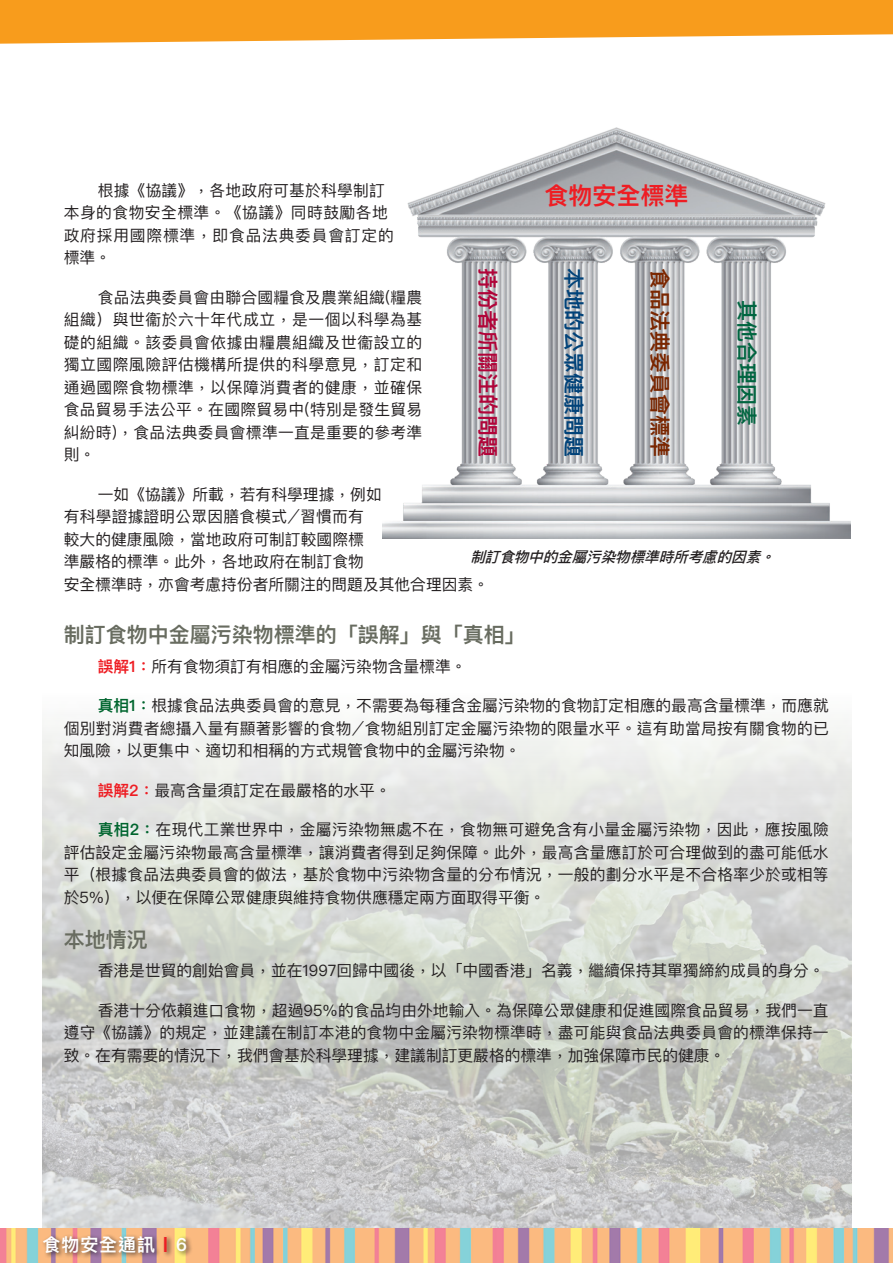
<style>
.page{position:relative;width:893px;height:1263px;background:#fff}
.page>*{position:absolute;margin:0;border:0;box-sizing:border-box;transform-origin:0 0}
.t1{font:600 24px "Ping Fang TC";color:#ee1d23}
.t2{font:600 21px "Ping Fang TC";color:#686c60}
.t3{font:600 21px "Ping Fang TC";color:#b10439}
.t4{font:600 21px "Ping Fang TC";color:#004279}
.t5{font:600 21px "Ping Fang TC";color:#7a2600}
.t6{font:600 21px "Ping Fang TC";color:#006540}
.t7{font:600 18px "Ping Fang TC";letter-spacing:.05em;color:#fff}
.t8{font:15.75px/22.5px "Ping Fang TC";color:#231f20;text-align:justify}
.t9{font:15.75px/22.5px "Ping Fang TC";letter-spacing:.03em;color:#231f20}
.t10{font:italic 500 14.55px "Ping Fang HK";color:#231f20}
.s1{font-weight:600;color:#ee1d23}
.s2{font-weight:600;color:#00652e}
.s3{font-size:21px;color:#ee1d23}
</style>
<div class="page">
<img style="left:43px;top:720px;width:808px;height:509px">
<svg style="left:0;top:0;width:893px;height:44px"></svg>
<img style="left:0;top:1229px;width:893px;height:34px">
<div style="left:41px;top:1233px;width:152px;height:26px;background:#231f20;opacity:.75"></div>
<img style="left:383px;top:127px;width:467px;height:412px">
<p class="t9" style="left:64px;top:179px;width:331px;text-indent:34px">根據《協議》，各地政府可基於科學制訂本身的食物安全標準。《協議》同時鼓勵各地政府採用國際標準，即食品法典委員會訂定的標準。</p>
<p class="t8" style="left:64px;top:286px;width:360px;text-indent:34px">食品法典委員會由聯合國糧食及農業組織(糧農組織）與世衞於六十年代成立，是一個以科學為基礎的組織。該委員會依據由糧農組織及世衞設立的獨立國際風險評估機構所提供的科學意見，訂定和通過國際食物標準，以保障消費者的健康，並確保食品貿易手法公平。在國際貿易中(特別是發生貿易糾紛時)，食品法典委員會標準一直是重要的參考準則。</p>
<p class="t8" style="left:64px;top:483px;width:427px;text-align:left;text-indent:34px">一如《協議》所載，若有科學理據，例如<br>有科學證據證明公眾因膳食模式∕習慣而有<br>較大的健康風險，當地政府可制訂較國際標<br>準嚴格的標準。此外，各地政府在制訂食物<br>安全標準時，亦會考慮持份者所關注的問題及其他合理因素。</p>
<h2 class="t2" style="left:64px;top:622px;width:463px">制訂食物中金屬污染物標準的「誤解」與「真相」</h2>
<p class="t8" style="left:98px;top:655px;width:370px"><span class="s1">誤解1：</span>所有食物須訂有相應的金屬污染物含量標準。</p>
<p class="t8" style="left:64px;top:694px;width:767px;text-indent:34px"><span class="s2">真相1：</span>根據食品法典委員會的意見，不需要為每種含金屬污染物的食物訂定相應的最高含量標準，而應就個別對消費者總攝入量有顯著影響的食物∕食物組別訂定金屬污染物的限量水平。這有助當局按有關食物的已知風險，以更集中、適切和相稱的方式規管食物中的金屬污染物。</p>
<p class="t8" style="left:98px;top:779px;width:294px"><span class="s1">誤解2：</span>最高含量須訂定在最嚴格的水平。</p>
<p class="t8" style="left:64px;top:818px;width:766px;text-indent:34px"><span class="s2">真相2：</span>在現代工業世界中，金屬污染物無處不在，食物無可避免含有小量金屬污染物，因此，應按風險評估設定金屬污染物最高含量標準，讓消費者得到足夠保障。此外，最高含量應訂於可合理做到的盡可能低水平（根據食品法典委員會的做法，基於食物中污染物含量的分布情況，一般的劃分水平是不合格率少於或相等於5%），以便在保障公眾健康與維持食物供應穩定兩方面取得平衡。</p>
<h2 class="t2" style="left:64px;top:926px;width:85px">本地情況</h2>
<p class="t8" style="left:98px;top:959px;width:728px">香港是世貿的創始會員，並在1997回歸中國後，以「中國香港」名義，繼續保持其單獨締約成員的身分。</p>
<p class="t8" style="left:64px;top:999px;width:766px;text-indent:34px">香港十分依賴進口食物，超過95%的食品均由外地輸入。為保障公眾健康和促進國際食品貿易，我們一直遵守《協議》的規定，並建議在制訂本港的食物中金屬污染物標準時，盡可能與食品法典委員會的標準保持一致。在有需要的情況下，我們會基於科學理據，建議制訂更嚴格的標準，加強保障市民的健康。</p>
<h1 class="t1" style="left:544px;top:181px;width:145px">食物安全標準</h1>
<h2 class="t3" style="left:501px;top:268px;width:190px;rotate:90deg">持份者所關注的問題</h2>
<h2 class="t4" style="left:587px;top:268px;width:190px;rotate:90deg">本地的公眾健康問題</h2>
<h2 class="t5" style="left:673px;top:268px;width:190px;rotate:90deg">食品法典委員會標準</h2>
<h2 class="t6" style="left:760px;top:300px;width:127px;rotate:90deg">其他合理因素</h2>
<p class="t10" style="left:470px;top:548px;width:310px">制訂食物中的金屬污染物標準時所考慮的因素。</p>
<p class="t7" style="left:43px;top:1233px;width:146px">食物安全通訊 <span class="s3">I</span> 6</p>
</div>
